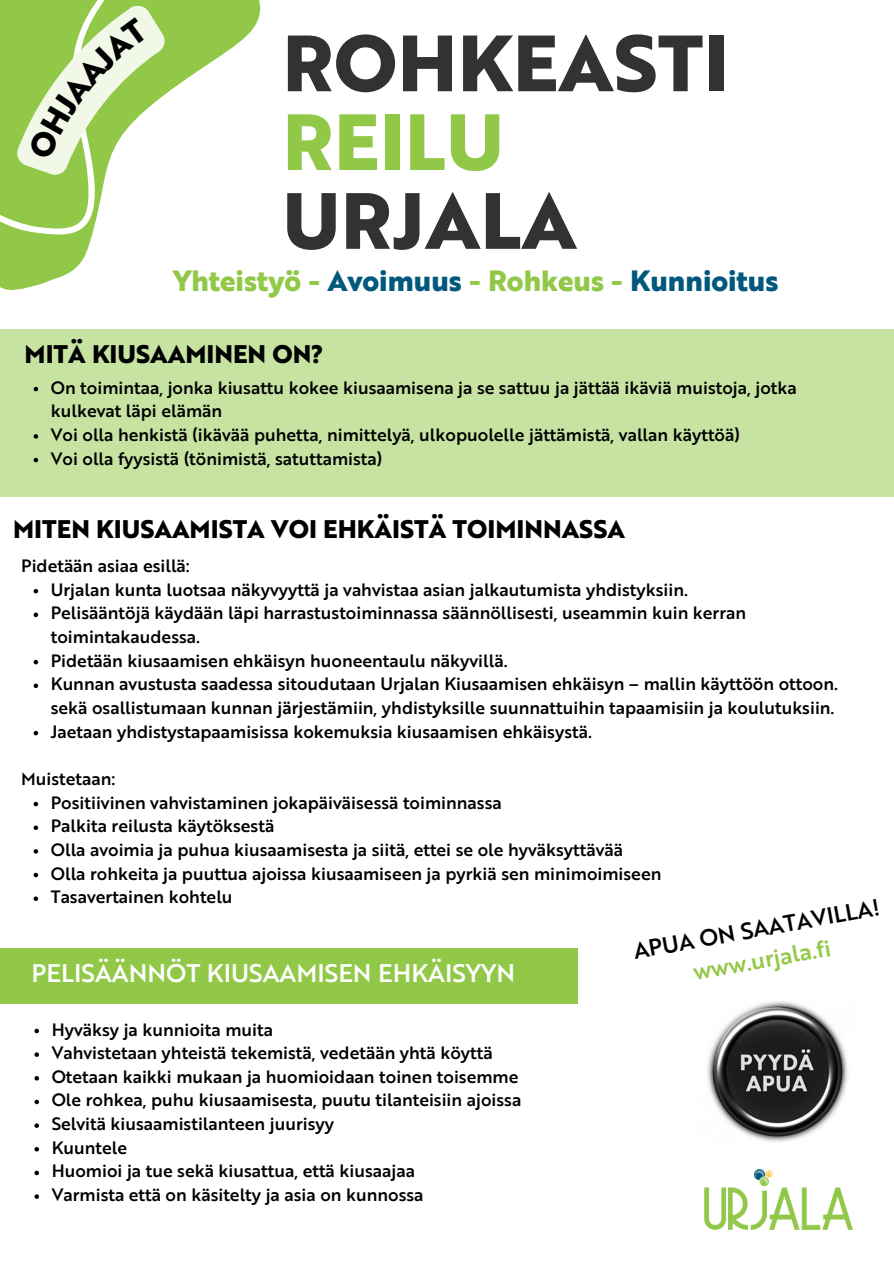
<style>
.page{position:relative;width:894px;height:1264px;background:#fff}
.page>*{position:absolute;margin:0;border:0;box-sizing:border-box;transform-origin:0 0}
.t1{font:800 77.4px/78.8px "Brother 1816";letter-spacing:.005em;color:#323232}
.t2{font:800 28.5px "Brother 1816";color:#91c848}
.t3{font:800 24.75px "Brother 1816";color:#000}
.t4{font:500 24.75px "Brother 1816";color:#fff}
.t5{font:500 22.8px "Brother 1816";color:#000}
.t6{font:500 22.8px "Brother 1816";color:#91c848}
.t7{font:500 17.4px/23.7px "Brother 1816";color:#000}
.s1{color:#91c848}
.s2{color:#00597c}
</style>
<div class="page">
<svg style="left:175px;top:0;width:86px;height:87px;fill:#91c848"></svg>
<img style="left:704px;top:1169px;width:149px;height:61px">
<div style="left:0;top:329px;width:893px;height:168px;background:#c7e3a2"></div>
<svg style="left:34px;top:1028px;width:5px;height:5px"></svg>
<svg style="left:34px;top:1052px;width:5px;height:4px"></svg>
<svg style="left:34px;top:1076px;width:5px;height:4px"></svg>
<svg style="left:34px;top:1099px;width:5px;height:5px"></svg>
<svg style="left:34px;top:1123px;width:5px;height:4px"></svg>
<svg style="left:34px;top:1147px;width:5px;height:4px"></svg>
<svg style="left:34px;top:1170px;width:5px;height:5px"></svg>
<svg style="left:34px;top:1194px;width:5px;height:4px"></svg>
<div style="left:0;top:948px;width:577px;height:55px;background:#91c848"></div>
<img style="left:707px;top:1001px;width:141px;height:141px">
<svg style="left:34px;top:387px;width:4px;height:4px"></svg>
<svg style="left:34px;top:434px;width:4px;height:4px"></svg>
<svg style="left:34px;top:458px;width:4px;height:4px"></svg>
<svg style="left:34px;top:589px;width:4px;height:4px"></svg>
<svg style="left:34px;top:612px;width:4px;height:5px"></svg>
<svg style="left:34px;top:660px;width:4px;height:4px"></svg>
<svg style="left:34px;top:683px;width:4px;height:5px"></svg>
<svg style="left:34px;top:731px;width:4px;height:4px"></svg>
<svg style="left:34px;top:801px;width:4px;height:5px"></svg>
<svg style="left:34px;top:825px;width:4px;height:5px"></svg>
<svg style="left:34px;top:849px;width:4px;height:4px"></svg>
<svg style="left:34px;top:872px;width:4px;height:5px"></svg>
<svg style="left:34px;top:896px;width:4px;height:5px"></svg>
<svg style="left:0;top:0;width:175px;height:290px"></svg>
<p class="t1" style="left:282px;top:32px;width:447px">ROHKEASTI<br><span class="s1">REILU</span></p>
<p class="t1" style="left:282px;top:189px;width:295px">URJALA</p>
<p class="t2" style="left:173px;top:270px;width:606px">Yhteistyö - <span class="s2">Avoimuus</span> - Rohkeus - <span class="s2">Kunnioitus</span></p>
<p class="t3" style="left:25px;top:344px;width:300px">MITÄ KIUSAAMINEN ON?</p>
<p class="t7" style="left:51px;top:377px;width:747px">On toimintaa, jonka kiusattu kokee kiusaamisena ja se sattuu ja jättää ikäviä muistoja, jotka kulkevat läpi elämän</p>
<p class="t7" style="left:51px;top:424px;width:690px">Voi olla henkistä (ikävää puhetta, nimittelyä, ulkopuolelle jättämistä, vallan käyttöä)</p>
<p class="t7" style="left:51px;top:448px;width:333px">Voi olla fyysistä (tönimistä, satuttamista)</p>
<p class="t3" style="left:13px;top:519px;width:613px">MITEN KIUSAAMISTA VOI EHKÄISTÄ TOIMINNASSA</p>
<p class="t7" style="left:21px;top:555px;width:170px">Pidetään asiaa esillä:</p>
<p class="t7" style="left:51px;top:579px;width:638px">Urjalan kunta luotsaa näkyvyyttä ja vahvistaa asian jalkautumista yhdistyksiin.</p>
<p class="t7" style="left:51px;top:603px;width:696px">Pelisääntöjä käydään läpi harrastustoiminnassa säännöllisesti, useammin kuin kerran toimintakaudessa.</p>
<p class="t7" style="left:51px;top:650px;width:458px">Pidetään kiusaamisen ehkäisyn huoneentaulu näkyvillä.</p>
<p class="t7" style="left:51px;top:674px;width:788px">Kunnan avustusta saadessa sitoudutaan Urjalan Kiusaamisen ehkäisyn – mallin käyttöön ottoon. sekä osallistumaan kunnan järjestämiin, yhdistyksille suunnattuihin tapaamisiin ja koulutuksiin.</p>
<p class="t7" style="left:51px;top:721px;width:542px">Jaetaan yhdistystapaamisissa kokemuksia kiusaamisen ehkäisystä.</p>
<p class="t7" style="left:21px;top:768px;width:96px">Muistetaan:</p>
<p class="t7" style="left:51px;top:792px;width:452px">Positiivinen vahvistaminen jokapäiväisessä toiminnassa</p>
<p class="t7" style="left:51px;top:815px;width:225px">Palkita reilusta käytöksestä</p>
<p class="t7" style="left:51px;top:839px;width:573px">Olla avoimia ja puhua kiusaamisesta ja siitä, ettei se ole hyväksyttävää</p>
<p class="t7" style="left:51px;top:863px;width:612px">Olla rohkeita ja puuttua ajoissa kiusaamiseen ja pyrkiä sen minimoimiseen</p>
<p class="t7" style="left:51px;top:886px;width:183px">Tasavertainen kohtelu</p>
<p class="t5" style="left:631px;top:941px;width:251px;rotate:-10deg">APUA ON SAATAVILLA!</p>
<p class="t6" style="left:692px;top:962px;width:141px;rotate:-10deg">www.urjala.fi</p>
<p class="t4" style="left:32px;top:963px;width:485px">PELISÄÄNNÖT KIUSAAMISEN EHKÄISYYN</p>
<p class="t7" style="left:52px;top:1019px;width:223px">Hyväksy ja kunnioita muita</p>
<p class="t7" style="left:52px;top:1042px;width:442px">Vahvistetaan yhteistä tekemistä, vedetään yhtä köyttä</p>
<p class="t7" style="left:52px;top:1066px;width:468px">Otetaan kaikki mukaan ja huomioidaan toinen toisemme</p>
<p class="t7" style="left:52px;top:1090px;width:471px">Ole rohkea, puhu kiusaamisesta, puutu tilanteisiin ajoissa</p>
<p class="t7" style="left:52px;top:1113px;width:284px">Selvitä kiusaamistilanteen juurisyy</p>
<p class="t7" style="left:52px;top:1137px;width:77px">Kuuntele</p>
<p class="t7" style="left:52px;top:1161px;width:364px">Huomioi ja tue sekä kiusattua, että kiusaajaa</p>
<p class="t7" style="left:52px;top:1184px;width:373px">Varmista että on käsitelty ja asia on kunnossa</p>
</div>
